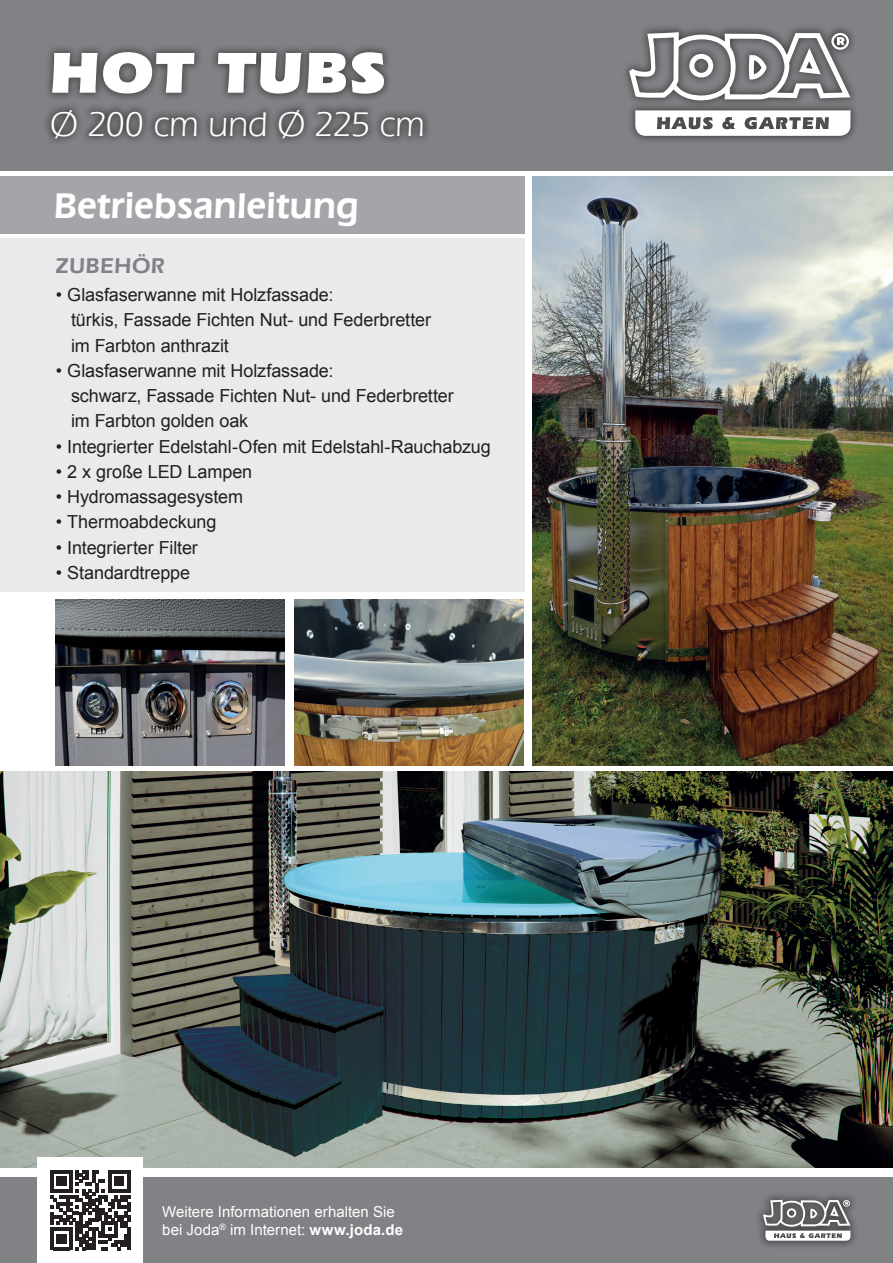
<style>
.page{position:relative;width:893px;height:1263px;background:#fff}
.page>*{position:absolute;margin:0;border:0;box-sizing:border-box;transform-origin:0 0}
.t1{font:900 60px "Eras IT Cby BT";letter-spacing:.025em;color:#fff}
.t2{font:600 37.5px "Eras IT Cby BT";letter-spacing:.01em;color:#fff}
.t3{font:36px "Eras IT Cby BT";letter-spacing:.005em;color:#fff}
.t4{font:600 22.5px "Eras IT Cby BT";letter-spacing:.035em;color:#808285}
.t5{font:18px/25.2px "Arial";letter-spacing:-.005em;color:#231f20}
.t6{font:15px/18px "Arial";letter-spacing:.005em;color:#fff}
.s1{font-weight:700}
</style>
<div class="page">
<div style="left:0;top:0;width:893px;height:170px;background:#808285"></div>
<div style="left:0;top:1178px;width:893px;height:85px;background:#808285"></div>
<div style="left:0;top:176px;width:524px;height:58px;background:#a4a5a9"></div>
<div style="left:0;top:238px;width:524px;height:354px;background:#e9eaeb"></div>
<div style="left:43px;top:43px;width:350px;height:60px;background:#231f20;opacity:.6"></div>
<div style="left:42px;top:101px;width:390px;height:46px;background:#231f20;opacity:.6"></div>
<div style="left:621px;top:23px;width:238px;height:122px;background:#231f20;opacity:.6"></div>
<svg style="left:635px;top:110px;width:215px;height:26px;background:#d5d5d5"></svg>
<svg style="left:629px;top:32px;width:221px;height:72px"></svg>
<div style="left:754px;top:1190px;width:106px;height:60px;background:#231f20;opacity:.6"></div>
<svg style="left:763px;top:1200px;width:87px;height:41px;background:#989899"></svg>
<img style="left:533px;top:176px;width:360px;height:589px">
<img style="left:0;top:772px;width:893px;height:395px">
<img style="left:295px;top:600px;width:229px;height:165px">
<img style="left:56px;top:600px;width:229px;height:165px">
<div style="left:37px;top:1157px;width:106px;height:106px;background:#fff"></div>
<svg style="left:50px;top:1170px;width:80px;height:80px"></svg>
<h1 class="t1" style="left:50px;top:35px;width:337px">HOT TUBS</h1>
<h3 class="t3" style="left:50px;top:102px;width:376px">Ø 200 cm und Ø 225 cm</h3>
<h2 class="t2" style="left:54px;top:182px;width:306px">Betriebsanleitung</h2>
<p class="t4" style="left:56px;top:252px;width:110px">ZUBEHÖR</p>
<p class="t5" style="left:71px;top:282px;width:362px;text-indent:-15px">• Glasfaserwanne mit Holzfassade:<br>türkis, Fassade Fichten Nut- und Federbretter im Farbton anthrazit</p>
<p class="t5" style="left:71px;top:358px;width:384px;text-indent:-15px">• Glasfaserwanne mit Holzfassade:<br>schwarz, Fassade Fichten Nut- und Federbretter im Farbton golden oak</p>
<p class="t5" style="left:56px;top:434px;width:436px">• Integrierter Edelstahl-Ofen mit Edelstahl-Rauchabzug</p>
<p class="t5" style="left:56px;top:459px;width:198px">• 2 x große LED Lampen</p>
<p class="t5" style="left:56px;top:484px;width:189px">• Hydromassagesystem</p>
<p class="t5" style="left:56px;top:510px;width:162px">• Thermoabdeckung</p>
<p class="t5" style="left:56px;top:535px;width:143px">• Integrierter Filter</p>
<p class="t5" style="left:56px;top:560px;width:136px">• Standardtreppe</p>
<p class="t6" style="left:162px;top:1203px;width:242px">Weitere Informationen erhalten Sie bei Joda<sup>®</sup> im Internet: <span class="s1">www.joda.de</span></p>
</div>
